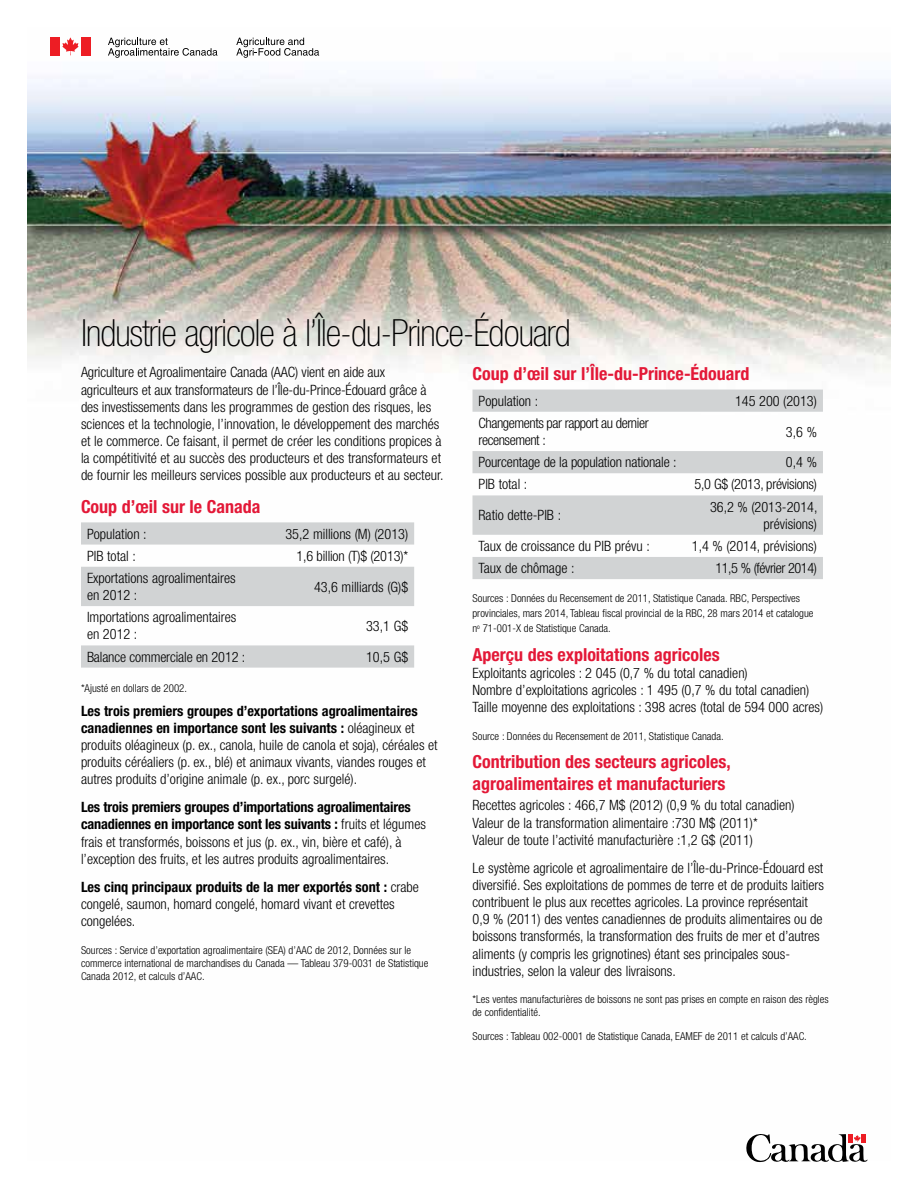
<style>
.page{position:relative;width:918px;height:1188px;background:#fff}
.page>*{position:absolute;margin:0;border:0;box-sizing:border-box;transform-origin:0 0}
.t1{font:100 condensed 37.5px "Helvetica Neue LT Std";letter-spacing:-.025em;color:#000}
.t2{font:700 condensed 18px/21.8px "Helvetica Neue LT Std";color:#e31837}
.t3{font:300 condensed 14.25px/17.1px "Helvetica Neue LT Std";color:#000}
.t4{font:300 condensed 14.25px/17.1px "Helvetica Neue LT Std";letter-spacing:-.03em;color:#000}
.t5{font:300 condensed 14.25px "Helvetica Neue LT Std";letter-spacing:-.02em;color:#000}
.t6{font:300 condensed 10.8px/13.2px "Helvetica Neue LT Std";color:#000}
.s1{font-weight:700}
</style>
<div class="page">
<img style="left:27px;top:37px;width:864px;height:353px">
<svg style="left:81px;top:522px;width:333px;height:146px;fill:#d1d3d4"></svg>
<svg style="left:472px;top:390px;width:351px;height:189px;fill:#d1d3d4"></svg>
<svg style="left:62px;top:37px;width:17px;height:18px"></svg>
<div style="left:50px;top:37px;width:9px;height:18px;background:#ed1d24"></div>
<div style="left:81px;top:37px;width:9px;height:18px;background:#ed1d24"></div>
<svg style="left:236px;top:38px;width:83px;height:20px"></svg>
<svg style="left:108px;top:38px;width:110px;height:20px"></svg>
<svg style="left:746px;top:1134px;width:122px;height:29px"></svg>
<h1 class="t1" style="left:81px;top:312px;width:491px">Industrie agricole à l’Île-du-Prince-Édouard</h1>
<p class="t3" style="left:81px;top:364px;width:364px">Agriculture et Agroalimentaire Canada (AAC) vient en aide aux agriculteurs et aux transformateurs de l’Île-du-Prince-Édouard grâce à des investissements dans les programmes de gestion des risques, les sciences et la technologie, l’innovation, le développement des marchés et le commerce. Ce faisant, il permet de créer les conditions propices à la compétitivité et au succès des producteurs et des transformateurs et de fournir les meilleurs services possible aux producteurs et au secteur.</p>
<p class="t2" style="left:81px;top:495px;width:181px">Coup d’œil sur le Canada</p>
<p class="t3" style="left:87px;top:525px;width:61px">Population :</p>
<p class="t3" style="left:285px;top:525px;width:124px">35,2 millions (M) (2013)</p>
<p class="t3" style="left:87px;top:547px;width:50px">PIB total :</p>
<p class="t3" style="left:296px;top:547px;width:113px">1,6 billion (T)$ (2013)*</p>
<p class="t3" style="left:87px;top:569px;width:150px">Exportations agroalimentaires en 2012 :</p>
<p class="t3" style="left:314px;top:578px;width:96px">43,6 milliards (G)$</p>
<p class="t3" style="left:87px;top:609px;width:151px">Importations agroalimentaires en 2012 :</p>
<p class="t3" style="left:366px;top:617px;width:44px">33,1 G$</p>
<p class="t3" style="left:87px;top:648px;width:160px">Balance commerciale en 2012 :</p>
<p class="t3" style="left:366px;top:648px;width:44px">10,5 G$</p>
<p class="t6" style="left:81px;top:681px;width:108px">*Ajusté en dollars de 2002.</p>
<p class="t3" style="left:81px;top:702px;width:358px"><span class="s1">Les trois premiers groupes d’exportations agroalimentaires canadiennes en importance sont les suivants :</span> oléagineux et produits oléagineux (p. ex., canola, huile de canola et soja), céréales et produits céréaliers (p. ex., blé) et animaux vivants, viandes rouges et autres produits d’origine animale (p. ex., porc surgelé).</p>
<p class="t3" style="left:81px;top:799px;width:347px"><span class="s1">Les trois premiers groupes d’importations agroalimentaires canadiennes en importance sont les suivants :</span> fruits et légumes frais et transformés, boissons et jus (p. ex., vin, bière et café), à l’exception des fruits, et les autres produits agroalimentaires.</p>
<p class="t3" style="left:81px;top:878px;width:339px"><span class="s1">Les cinq principaux produits de la mer exportés sont :</span> crabe congelé, saumon, homard congelé, homard vivant et crevettes congelées.</p>
<p class="t6" style="left:81px;top:943px;width:349px">Sources : Service d’exportation agroalimentaire (SEA) d’AAC de 2012, Données sur le commerce international de marchandises du Canada — Tableau 379-0031 de Statistique<br>Canada 2012, et calculs d’AAC.</p>
<p class="t2" style="left:472px;top:363px;width:279px">Coup d’œil sur l’Île-du-Prince-Édouard</p>
<p class="t3" style="left:478px;top:392px;width:61px">Population :</p>
<p class="t3" style="left:735px;top:392px;width:83px">145 200 (2013)</p>
<p class="t4" style="left:478px;top:414px;width:172px">Changements par rapport au dernier recensement :</p>
<p class="t3" style="left:786px;top:423px;width:32px">3,6 %</p>
<p class="t3" style="left:478px;top:454px;width:200px">Pourcentage de la population nationale :</p>
<p class="t3" style="left:786px;top:454px;width:32px">0,4 %</p>
<p class="t3" style="left:478px;top:476px;width:50px">PIB total :</p>
<p class="t5" style="left:695px;top:476px;width:124px">5,0 G$ (2013, prévisions)</p>
<p class="t3" style="left:478px;top:507px;width:84px">Ratio dette-PIB :</p>
<p class="t3" style="left:710px;top:498px;width:109px;text-align:right">36,2 % (2013-2014, prévisions)</p>
<p class="t3" style="left:478px;top:537px;width:173px">Taux de croissance du PIB prévu :</p>
<p class="t3" style="left:692px;top:537px;width:127px">1,4 % (2014, prévisions)</p>
<p class="t3" style="left:478px;top:559px;width:97px">Taux de chômage :</p>
<p class="t4" style="left:715px;top:559px;width:103px">11,5 % (février 2014)</p>
<p class="t6" style="left:472px;top:591px;width:343px;line-height:15px">Sources : Données du Recensement de 2011, Statistique Canada. RBC, Perspectives provinciales, mars 2014, Tableau fiscal provincial de la RBC, 28 mars 2014 et catalogue n<sup>o</sup> 71-001-X de Statistique Canada.</p>
<p class="t2" style="left:472px;top:643px;width:249px">Aperçu des exploitations agricoles</p>
<p class="t3" style="left:472px;top:664px;width:352px">Exploitants agricoles : 2 045 (0,7 % du total canadien)<br>Nombre d’exploitations agricoles : 1 495 (0,7 % du total canadien)<br>Taille moyenne des exploitations : 398 acres (total de 594 000 acres)</p>
<p class="t6" style="left:472px;top:729px;width:253px">Source : Données du Recensement de 2011, Statistique Canada.</p>
<p class="t2" style="left:472px;top:750px;width:260px">Contribution des secteurs agricoles, agroalimentaires et manufacturiers</p>
<p class="t3" style="left:472px;top:797px;width:324px">Recettes agricoles : 466,7 M$ (2012) (0,9 % du total canadien)<br>Valeur de la transformation alimentaire :730 M$ (2011)*<br>Valeur de toute l’activité manufacturière :1,2 G$ (2011)</p>
<p class="t3" style="left:472px;top:859px;width:353px">Le système agricole et agroalimentaire de l’Île-du-Prince-Édouard est diversifié. Ses exploitations de pommes de terre et de produits laitiers contribuent le plus aux recettes agricoles. La province représentait 0,9 % (2011) des ventes canadiennes de produits alimentaires ou de boissons transformés, la transformation des fruits de mer et d’autres aliments (y compris les grignotines) étant ses principales sous&shy;industries, selon la valeur des livraisons.</p>
<p class="t6" style="left:472px;top:993px;width:358px">*Les ventes manufacturières de boissons ne sont pas prises en compte en raison des règles de confidentialité.</p>
<p class="t6" style="left:472px;top:1029px;width:336px">Sources : Tableau 002-0001 de Statistique Canada, EAMEF de 2011 et calculs d’AAC.</p>
</div>
